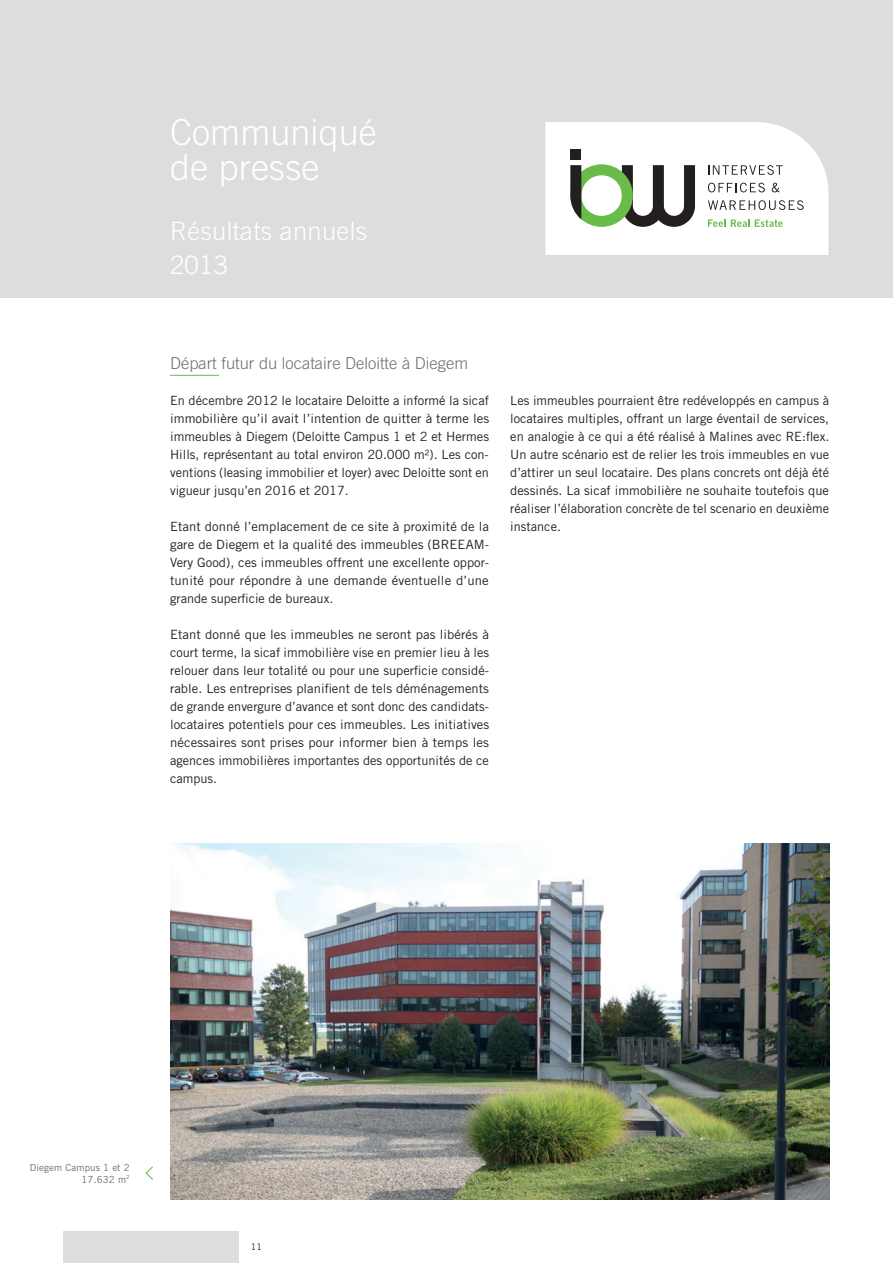
<style>
.page{position:relative;width:893px;height:1263px;background:#fff}
.page>*{position:absolute;margin:0;border:0;box-sizing:border-box;transform-origin:0 0}
.t1{font:300 36px/34.5px "Trade Gothic LT Std";letter-spacing:.005em;color:#fff}
.t2{font:300 25.5px/34.5px "Trade Gothic LT Std";letter-spacing:.015em;color:#fff}
.t3{font:300 16.5px "Trade Gothic LT Std";color:#6c6d70}
.t4{font:12.75px/18px "Trade Gothic LT Std";color:#231f20;text-align:justify}
.t5{font:9.75px/12px "Trade Gothic LT Std";letter-spacing:.01em;color:#6c6d70;text-align:right}
.t6{font:9px "Trade Gothic LT Std";color:#231f20}
</style>
<div class="page">
<hr style="left:170px;top:375px;width:49px;height:1px;background:#68bc47">
<svg style="left:145px;top:1166px;width:8px;height:14px"></svg>
<img style="left:170px;top:844px;width:659px;height:355px">
<div style="left:64px;top:1231px;width:175px;height:32px;background:#dcdddf"></div>
<div style="left:0;top:0;width:893px;height:298px;background:#dcdddf"></div>
<svg style="left:545px;top:122px;width:283px;height:133px;background:#e4e7e2"></svg>
<h1 class="t1" style="left:170px;top:115px;width:208px">Communiqué de presse</h1>
<h2 class="t2" style="left:170px;top:213px;width:198px">Résultats annuels<br>2013</h2>
<p class="t3" style="left:170px;top:353px;width:299px">Départ futur du locataire Deloitte à Diegem</p>
<p class="t4" style="left:170px;top:391px;width:321px">En décembre 2012 le locataire Deloitte a informé la sicaf immobilière qu’il avait l’intention de quitter à terme les immeubles à Diegem (Deloitte Campus 1 et 2 et Hermes Hills, représentant au total environ 20.000 m²). Les con&shy;ventions (leasing immobilier et loyer) avec Deloitte sont en vigueur jusqu’en 2016 et 2017.</p>
<p class="t4" style="left:170px;top:517px;width:321px">Etant donné l’emplacement de ce site à proximité de la gare de Diegem et la qualité des immeubles (BREEAM-Very Good), ces immeubles offrent une excellente oppor&shy;tunité pour répondre à une demande éventuelle d’une grande superficie de bureaux.</p>
<p class="t4" style="left:170px;top:625px;width:321px">Etant donné que les immeubles ne seront pas libérés à court terme, la sicaf immobilière vise en premier lieu à les relouer dans leur totalité ou pour une superficie considé&shy;rable. Les entreprises planifient de tels déménagements de grande envergure d’avance et sont donc des candidats&shy;locataires potentiels pour ces immeubles. Les initiatives nécessaires sont prises pour informer bien à temps les agences immobilières importantes des opportunités de ce campus.</p>
<p class="t4" style="left:510px;top:391px;width:320px">Les immeubles pourraient être redéveloppés en campus à locataires multiples, offrant un large éventail de services, en analogie à ce qui a été réalisé à Malines avec RE:flex.<br>U n autre scénario est de relier les trois immeubles en vue d’attirer un seul locataire. Des plans concrets ont déjà été dessinés. La sicaf immobilière ne souhaite toutefois que réaliser l’élaboration concrète de tel scenario en deuxième instance.</p>
<p class="t5" style="left:30px;top:1161px;width:101px">Diegem Campus 1 et 2<br>17.632 m<sup>2</sup></p>
<p class="t6" style="left:251px;top:1241px;width:12px">11</p>
</div>
